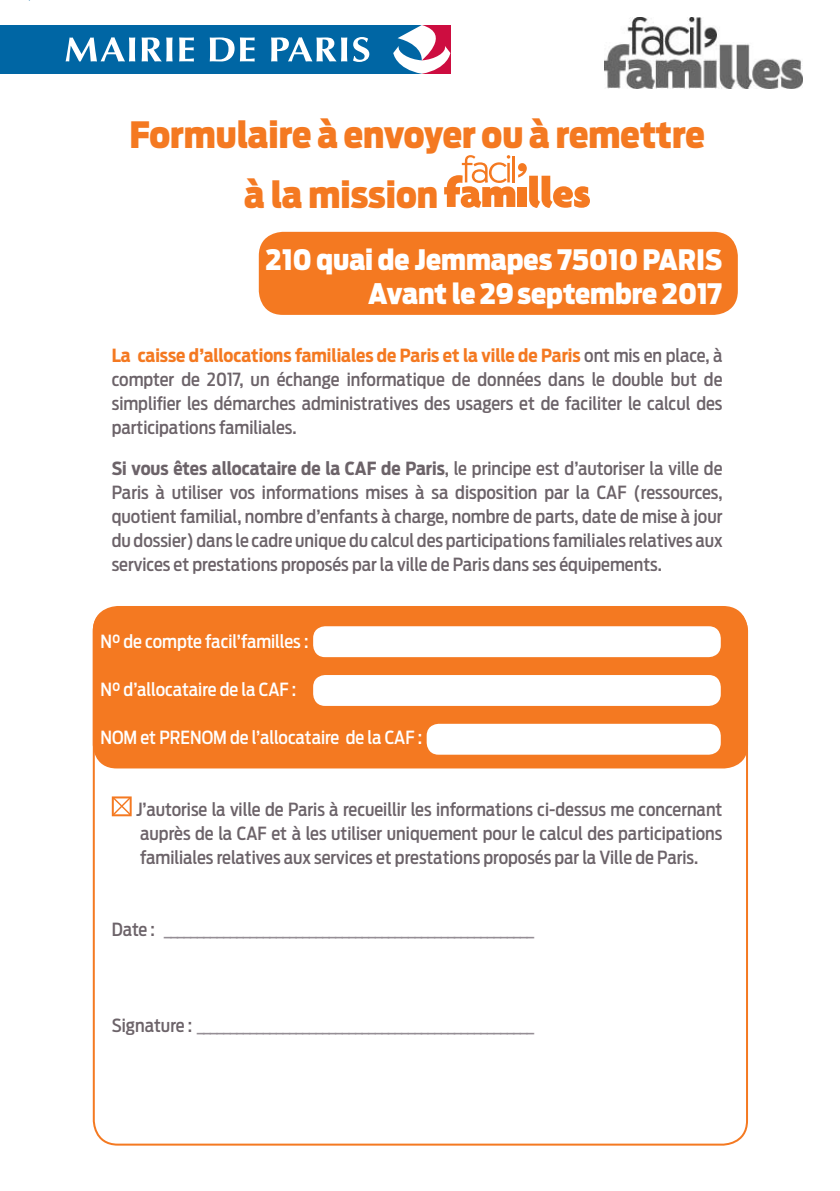
<style>
.page{position:relative;width:840px;height:1191px;background:#fff}
.page>*{position:absolute;margin:0;border:0;box-sizing:border-box;transform-origin:0 0}
.Titre_1{font:900 36px/60px "Antenna Cond";color:#f47921}
.Titre_1-2{font:900 28px "Antenna Cond";color:#fff}
.Chapo{font:500 18px/24px "Antenna Cond";color:#6c6369;text-align:justify}
.Chapo-2{font:500 18px "Antenna Cond";color:#958e95}
.Chapo-3{font:500 18px "Antenna Cond";color:#fff}
.s1{font-weight:700;color:#f47921}
.s2{font-weight:700}
.s3{color:#6c6369}
</style>
<div class="page">
<img style="left:604px;top:17px;width:198px;height:71px">
<svg style="left:0;top:25px;width:451px;height:49px"></svg>
<div style="left:93px;top:607px;width:654px;height:161px;background:#f47921;border-radius:24px"></div>
<div style="left:313px;top:626px;width:407px;height:31px;background:#fff;border-radius:12px"></div>
<div style="left:313px;top:675px;width:407px;height:31px;background:#fff;border-radius:12px"></div>
<div style="left:426px;top:724px;width:294px;height:30px;background:#fff;border-radius:12px"></div>
<div style="left:259px;top:232px;width:478px;height:83px;background:#f47921;border-radius:24px"></div>
<svg style="left:444px;top:155px;width:145px;height:53px"></svg>
<svg style="left:111px;top:796px;width:21px;height:20px"></svg>
<p class="Titre_1" style="left:244px;top:105px;width:461px;text-indent:-115px">Formulaire à envoyer ou à remettre à la mission</p>
<p class="Titre_1-2" style="left:266px;top:243px;width:457px">210 quai de Jemmapes 75010 PARIS</p>
<p class="Titre_1-2" style="left:368px;top:277px;width:355px">Avant le 29septembre 2017</p>
<p class="Chapo" style="left:112px;top:343px;width:612px"><span class="s1">La caisse d’allocations familiales de Paris et la ville de Paris</span> ont mis en place, à compter de 2017, un échange informatique de données dans le double but de simplifier les démarches administratives des usagers et de faciliter le calcul des participations familiales.</p>
<p class="Chapo" style="left:112px;top:456px;width:612px"><span class="s2">Si vous êtes allocataire de la CAF de Paris</span>, le principe est d’autoriser la ville de Paris à utiliser vos informations mises à sa disposition par la CAF (ressources, quotient familial, nombre d’enfants à charge, nombre de parts, date de mise à jour du dossier) dans le cadre unique du calcul des participations familiales relatives aux services et prestations proposés par la ville de Paris dans ses équipements.</p>
<p class="Chapo-3" style="left:100px;top:631px;width:209px">N° de compte facil’familles :</p>
<p class="Chapo-3" style="left:100px;top:679px;width:197px">N° d’allocataire de la CAF :</p>
<p class="Chapo-3" style="left:100px;top:727px;width:323px">NOM et PRENOM de l’allocataire de la CAF :</p>
<p class="Chapo" style="left:136px;top:798px;width:587px">J’autorise la ville de Paris à recueillir les informations ci-dessus me concernant auprès de la CAF et à les utiliser uniquement pour le calcul des participations familiales relatives aux services et prestations proposés par la Ville de Paris.</p>
<p class="Chapo-2" style="left:112px;top:919px;width:423px"><span class="s3">Date :</span> ________________________________________________________</p>
<p class="Chapo-2" style="left:112px;top:1015px;width:423px"><span class="s3">Signature :</span> ___________________________________________________</p>
</div>
